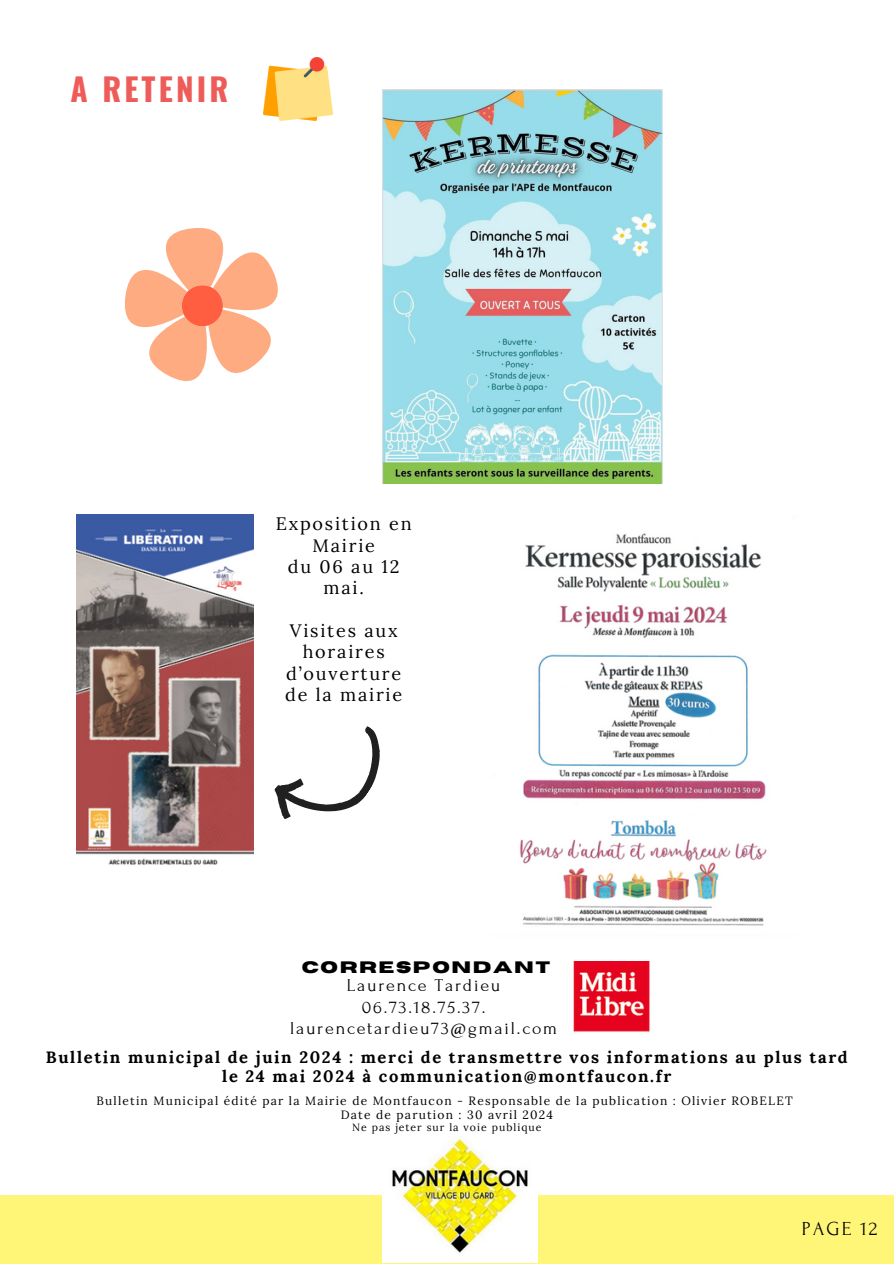
<style>
.page{position:relative;width:894px;height:1264px;background:#fff}
.page>*{position:absolute;margin:0;border:0;box-sizing:border-box;transform-origin:0 0}
.t1{font:700 31.5px "Oswald";letter-spacing:.1em;color:#ee5c59}
.t2{font:19.8px "Forum";letter-spacing:.1em;color:#000}
.t3{font:18px/21.3px "Lora";letter-spacing:.1em;color:#000;text-align:center}
.t4{font:18px/21.3px "Forum";letter-spacing:.1em;color:#000;text-align:center}
.t5{font:700 16.5px/19.2px "Lora";letter-spacing:.1em;color:#000;text-align:center}
.t6{font:700 16.5px "Horizon";letter-spacing:.1em;color:#000}
.t7{font:12px "Lora";letter-spacing:.1em;color:#000}
.t8{font:10.5px "Lora";letter-spacing:.1em;color:#000}
</style>
<div class="page">
<div style="left:0;top:1195px;width:893px;height:68px;background:#fff678"></div>
<img style="left:382px;top:1139px;width:155px;height:123px">
<img style="left:573px;top:961px;width:77px;height:71px">
<img style="left:264px;top:58px;width:68px;height:63px">
<img style="left:382px;top:89px;width:279px;height:394px">
<img style="left:520px;top:533px;width:247px;height:393px">
<img style="left:76px;top:514px;width:177px;height:351px">
<svg style="left:274px;top:726px;width:106px;height:93px"></svg>
<svg style="left:125px;top:228px;width:153px;height:154px"></svg>
<p class="t1" style="left:71px;top:65px;width:159px">A RETENIR</p>
<p class="t3" style="left:275px;top:513px;width:137px">Exposition en<br>Mairie<br>du 06 au 12 mai.</p>
<p class="t3" style="left:285px;top:620px;width:119px">Visites aux horaires d’ouverture de la mairie</p>
<p class="t6" style="left:301px;top:959px;width:250px">CORRESPONDANT</p>
<h3 class="t4" style="left:290px;top:975px;width:268px">Laurence Tardieu<br>06.73.18.75.37. laurencetardieu73@gmail.com</h3>
<h4 class="t5" style="left:46px;top:1047px;width:803px">Bulletin municipal de juin 2024 : merci de transmettre vos informations au plus tard le 24 mai 2024 à communication@montfaucon.fr</h4>
<p class="t7" style="left:96px;top:1093px;width:697px">Bulletin Municipal édité par la Mairie de Montfaucon - Responsable de la publication : Olivier ROBELET</p>
<h5 class="t7" style="left:340px;top:1107px;width:214px">Date de parution : 30 avril 2024</h5>
<p class="t8" style="left:352px;top:1119px;width:191px">Ne pas jeter sur la voie publique</p>
<h3 class="t2" style="left:801px;top:1217px;width:77px">PAGE 12</h3>
</div>
